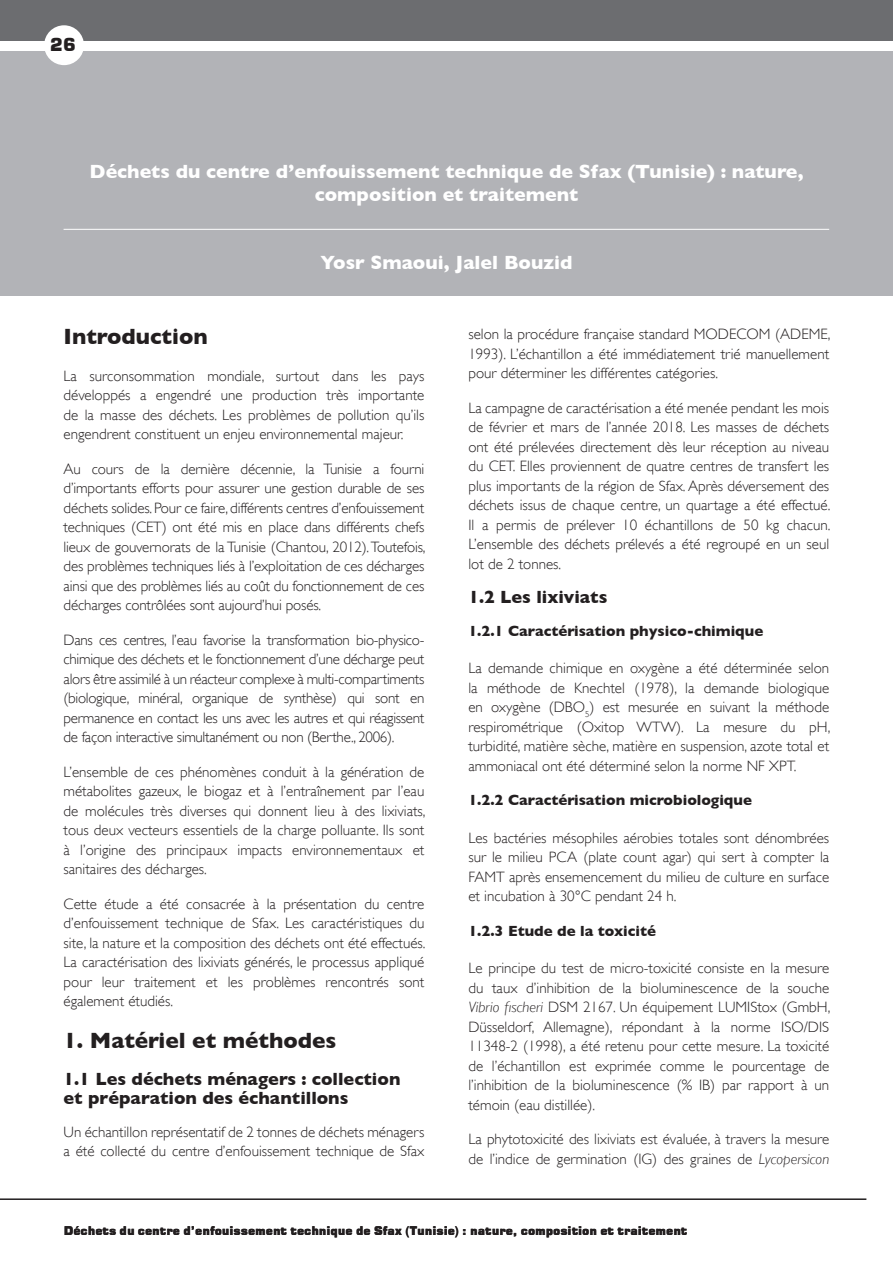
<style>
.page{position:relative;width:893px;height:1263px;background:#fff}
.page>*{position:absolute;margin:0;border:0;box-sizing:border-box;transform-origin:0 0}
.Titre_1{font:700 22.5px "Gill Sans";color:#231f20}
._01_Titre_principal{font:700 19.5px/23.4px "Gill Sans";color:#fff;text-align:center}
._06_Auteurs_blanc{font:700 19.5px "Gill Sans";color:#fff}
.Titre_2{font:700 18px/19.5px "Gill Sans";color:#231f20}
.t1{font:18px "Square 721 Blk Normal";color:#231f20}
.t2{font:300 15px/19.5px "Gill Sans";color:#231f20;text-align:justify}
.Titre_3{font:700 15px "Gill Sans";color:#231f20}
.t3{font:12px "Square 721 Blk Normal";color:#231f20}
.s1{font-style:italic}
</style>
<div class="page">
<div style="left:0;top:51px;width:893px;height:245px;background:#b2b3b7"></div>
<div style="left:0;top:0;width:893px;height:40px;background:#6c6d70"></div>
<hr style="left:64px;top:229px;width:765px;height:1px;background:#fff">
<div style="left:44px;top:25px;width:40px;height:40px;background:#fff;border-radius:50%"></div>
<hr style="left:0;top:1198px;width:866px;height:2px;background:#231f20">
<p class="t1" style="left:50px;top:34px;width:28px">26</p>
<p class="_01_Titre_principal" style="left:90px;top:159px;width:715px">Déchets du centre d’enfouissement technique de Sfax (Tunisie) : nature, composition et traitement</p>
<p class="_06_Auteurs_blanc" style="left:321px;top:251px;width:254px">Yosr Smaoui, Jalel Bouzid</p>
<p class="Titre_1" style="left:64px;top:323px;width:146px">Introduction</p>
<p class="t2" style="left:64px;top:366px;width:362px">La surconsommation mondiale, surtout dans les pays développés a engendré une production très importante de la masse des déchets. Les problèmes de pollution qu’ils engendrent constituent un enjeu environnemental majeur.</p>
<p class="t2" style="left:64px;top:459px;width:363px">Au cours de la dernière décennie, la Tunisie a fourni d’importants efforts pour assurer une gestion durable de ses déchets solides. Pour ce faire, différents centres d’enfouissement techniques (CET) ont été mis en place dans différents chefs lieux de gouvernorats de la Tunisie (Chantou, 2012). Toutefois, des problèmes techniques liés à l’exploitation de ces décharges ainsi que des problèmes liés au coût du fonctionnement de ces décharges contrôlées sont aujourd’hui posés.</p>
<p class="t2" style="left:64px;top:630px;width:362px">Dans ces centres, l’eau favorise la transformation bio-physico&shy;chimique des déchets et le fonctionnement d’une décharge peut alors être assimilé à un réacteur complexe à multi-compartiments (biologique, minéral, organique de synthèse) qui sont en permanence en contact les uns avec les autres et qui réagissent de façon interactive simultanément ou non (Berthe., 2006).</p>
<p class="t2" style="left:64px;top:762px;width:363px">L’ensemble de ces phénomènes conduit à la génération de métabolites gazeux, le biogaz et à l’entraînement par l’eau de molécules très diverses qui donnent lieu à des lixiviats, tous deux vecteurs essentiels de la charge polluante. Ils sont à l’origine des principaux impacts environnementaux et sanitaires des décharges.</p>
<p class="t2" style="left:64px;top:894px;width:364px">Cette étude a été consacrée à la présentation du centre d’enfouissement technique de Sfax. Les caractéristiques du site, la nature et la composition des déchets ont été effectués.<br>La caractérisation des lixiviats générés, le processus appliqué pour leur traitement et les problèmes rencontrés sont également étudiés.</p>
<p class="Titre_1" style="left:64px;top:1027px;width:274px">1. Matériel et méthodes</p>
<p class="Titre_2" style="left:64px;top:1069px;width:338px">1.1 Les déchets ménagers : collection et préparation des échantillons</p>
<p class="t2" style="left:64px;top:1122px;width:362px">Un échantillon représentatif de 2 tonnes de déchets ménagers a été collecté du centre d’enfouissement technique de Sfax</p>
<p class="t2" style="left:468px;top:324px;width:363px">selon la procédure française standard MODECOM (ADEME, 1993). L’échantillon a été immédiatement trié manuellement pour déterminer les différentes catégories.</p>
<p class="t2" style="left:468px;top:398px;width:363px">La campagne de caractérisation a été menée pendant les mois de février et mars de l’année 2018. Les masses de déchets ont été prélevées directement dès leur réception au niveau du CET. Elles proviennent de quatre centres de transfert les plus importants de la région de Sfax. Après déversement des déchets issus de chaque centre, un quartage a été effectué.<br>Il a permis de prélever 10 échantillons de 50 kg chacun.<br>L’ensemble des déchets prélevés a été regroupé en un seul lot de 2 tonnes.</p>
<p class="Titre_2" style="left:468px;top:587px;width:140px">1.2 Les lixiviats</p>
<p class="Titre_3" style="left:468px;top:622px;width:296px">1.2.1 Caractérisation physico-chimique</p>
<p class="t2" style="left:468px;top:658px;width:363px">La demande chimique en oxygène a été déterminée selon la méthode de Knechtel (1978), la demande biologique en oxygène (DBO<sub>5</sub>) est mesurée en suivant la méthode respirométrique (Oxitop WTW). La mesure du pH, turbidité, matière sèche, matière en suspension, azote total et ammoniacal ont été déterminé selon la norme NF XPT.</p>
<p class="Titre_3" style="left:468px;top:791px;width:285px">1.2.2 Caractérisation microbiologique</p>
<p class="t2" style="left:468px;top:828px;width:362px">Les bactéries mésophiles aérobies totales sont dénombrées sur le milieu PCA (plate count agar) qui sert à compter la FAMT après ensemencement du milieu de culture en surface et incubation à 30°C pendant 24 h.</p>
<p class="Titre_3" style="left:468px;top:922px;width:189px">1.2.3 Etude de la toxicité</p>
<p class="t2" style="left:468px;top:958px;width:363px">Le principe du test de micro-toxicité consiste en la mesure du taux d’inhibition de la bioluminescence de la souche <span class="s1">Vibrio fischeri</span> DSM 2167. Un équipement LUMIStox (GmbH, Düsseldorf, Allemagne), répondant à la norme ISO/DIS 11348-2 (1998), a été retenu pour cette mesure. La toxicité de l’échantillon est exprimée comme le pourcentage de l’inhibition de la bioluminescence (% IB) par rapport à un témoin (eau distillée).</p>
<p class="t2" style="left:468px;top:1129px;width:362px">La phytotoxicité des lixiviats est évaluée, à travers la mesure de l’indice de germination (IG) des graines de <span class="s1">Lycopersicon</span></p>
<p class="t3" style="left:64px;top:1224px;width:625px">Déchets du centre d’enfouissement technique de Sfax (Tunisie) : nature, composition et traitement</p>
</div>
